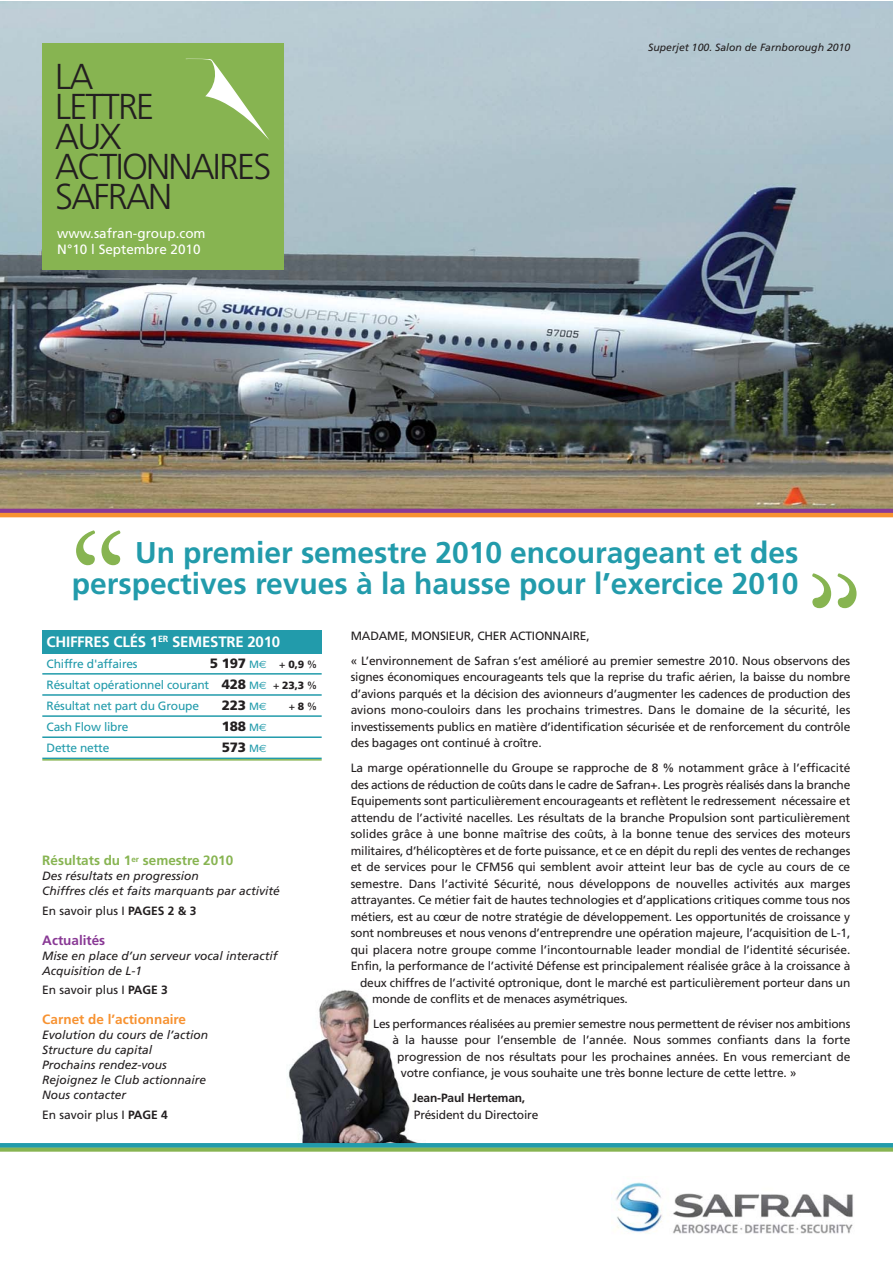
<style>
.page{position:relative;width:893px;height:1263px;background:#fff}
.page>*{position:absolute;margin:0;border:0;box-sizing:border-box;transform-origin:0 0}
.t1{font:150px "Adobe Garamond";color:#87b451}
.t2{font:300 36px/30px "Frutiger";letter-spacing:-.05em;color:#231f20}
.t3{font:700 30px/31.5px "Frutiger";color:#229bab;text-align:right}
.t4{font:700 15px "Frutiger";letter-spacing:-.015em;color:#fff}
.t5{font:13.5px/16.2px "Frutiger";color:#fff}
.t6{font:700 13.5px "Frutiger";color:#87b451}
.t7{font:900 13.5px "Frutiger";letter-spacing:-.015em;color:#231f20}
.t8{font:700 13.5px "Frutiger";color:#f79231}
.t9{font:700 13.5px "Frutiger";color:#893995}
.t10{font:12px/16.5px "Frutiger";letter-spacing:-.015em;color:#231f20}
.t11{font:italic 12px/15px "Frutiger";color:#231f20}
.t12{font:12px/21px "Frutiger";letter-spacing:-.015em;color:#229bab}
.t13{font:700 12px "Frutiger";letter-spacing:-.015em;color:#231f20}
.t14{font:italic 10.5px "Frutiger";color:#231f20}
.t15{font:10.5px "Frutiger";color:#231f20}
.s1{font-weight:400;font-size:10.5px;color:#229bab}
.s2{font-family:"Euro Sans";font-weight:400;font-size:10.5px;color:#229bab}
.s3{font-weight:400;font-size:10.5px}
.s4{font-size:10.5px}
.s5{font-weight:900;font-size:13.5px;color:#231f20}
.s6{font-family:"Euro Sans";font-size:10.5px}
.s7{font-size:10.5px;color:#231f20}
.s8{font-weight:900;font-size:10.5px;color:#231f20}
.s9{font-weight:900}
.s10{font-weight:700}
</style>
<div class="page">
<div style="left:42px;top:630px;width:280px;height:23px;background:#229bab"></div>
<svg style="left:0;top:1147px;width:892px;height:4px;background:#7bb160"></svg>
<img style="left:0;top:1px;width:892px;height:508px">
<img style="left:615px;top:1182px;width:238px;height:52px">
<svg style="left:0;top:509px;width:892px;height:4px;background:#8d3c91"></svg>
<hr style="left:0;top:513px;width:892px;height:4px;background:#f79231">
<div style="left:42px;top:43px;width:242px;height:226px;background:#87b451"></div>
<svg style="left:186px;top:58px;width:83px;height:82px"></svg>
<img style="left:288px;top:990px;width:131px;height:153px">
<hr style="left:0;top:1143px;width:892px;height:4px;background:#229bab">
<hr style="left:42px;top:673px;width:280px;height:1px;background:#229bab">
<hr style="left:42px;top:694px;width:280px;height:2px;background:#229bab">
<hr style="left:42px;top:715px;width:280px;height:2px;background:#229bab">
<hr style="left:42px;top:736px;width:280px;height:2px;background:#229bab">
<hr style="left:42px;top:757px;width:280px;height:2px;background:#229bab">
<hr style="left:42px;top:759px;width:280px;height:1px;background:#87b451">
<h2 class="t2" style="left:55px;top:64px;width:218px">LA<br>LETTRE<br>AUX<br>ACTIONNAIRES<br>SAFRAN</h2>
<p class="t5" style="left:57px;top:226px;width:150px">www.safran-group.com<br>N°10 l Septembre 2010</p>
<p class="t14" style="left:648px;top:43px;width:204px">Superjet 100. Salon de Farnborough 2010</p>
<h1 class="t1" style="left:68px;top:528px;width:62px">“</h1>
<h3 class="t3" style="left:72px;top:539px;width:728px">Un premier semestre 2010 encourageant et des perspectives revues à la hausse pour l’exercice 2010</h3>
<p class="t4" style="left:47px;top:635px;width:235px">CHIFFRES CLÉS 1<sup>ER</sup> SEMESTRE 2010</p>
<p class="t12" style="left:47px;top:654px;width:93px">Chiffre d'affaires</p>
<p class="t7" style="left:210px;top:657px;width:109px">5 197 <span class="s1">M</span><span class="s2">€</span> <span class="s3">+</span> <span class="s4">0,9</span> <span class="s3">%</span></p>
<p class="t12" style="left:47px;top:675px;width:272px">Résultat opérationnel courant <span class="s5">428</span> <span class="s4">M</span><span class="s6">€</span> <span class="s7">+</span> <span class="s8">23,3</span> <span class="s7">%<br></span>Résultat net part du Groupe</p>
<p class="t7" style="left:222px;top:699px;width:46px">223 <span class="s1">M</span><span class="s2">€</span></p>
<p class="t15" style="left:289px;top:702px;width:30px">+ <span class="s9">8</span>%</p>
<p class="t12" style="left:47px;top:717px;width:84px">Cash Flow libre</p>
<p class="t7" style="left:222px;top:720px;width:46px">188 <span class="s1">M</span><span class="s2">€</span></p>
<p class="t12" style="left:47px;top:738px;width:64px">Dette nette</p>
<p class="t7" style="left:222px;top:741px;width:46px">573 <span class="s1">M</span><span class="s2">€</span></p>
<p class="t6" style="left:42px;top:855px;width:192px">Résultats du 1<sup>er</sup> semestre 2010</p>
<p class="t11" style="left:42px;top:869px;width:239px">Des résultats en progression<br>Chiffres clés et faits marquants par activité</p>
<p class="t10" style="left:42px;top:903px;width:156px">En savoir plus I <span class="s10">PAGES 2 &amp; 3</span></p>
<p class="t9" style="left:42px;top:935px;width:64px">Actualités</p>
<p class="t11" style="left:42px;top:949px;width:237px">Mise en place d’un serveur vocal interactif<br>Acquisition de L-1</p>
<p class="t10" style="left:42px;top:983px;width:127px">En savoir plus I <span class="s10">PAGE 3</span></p>
<p class="t8" style="left:42px;top:1014px;width:145px">Carnet de l’actionnaire</p>
<p class="t11" style="left:42px;top:1028px;width:167px">Evolution du cours de l’action<br>Structure du capital<br>Prochains rendez-vous<br>Rejoignez le Club actionnaire<br>Nous contacter</p>
<p class="t10" style="left:42px;top:1107px;width:127px">En savoir plus I <span class="s10">PAGE 4</span></p>
<p class="t10" style="left:351px;top:624px;width:501px;line-height:24.8px">MADAME, MONSIEUR, CHER ACTIONNAIRE,<br>« L’environnement de Safran s’est amélioré au premier semestre 2010. Nous observons des</p>
<p class="t10" style="left:351px;top:670px;width:501px;text-align:justify">signes économiques encourageants tels que la reprise du trafic aérien, la baisse du nombre d’avions parqués et la décision des avionneurs d’augmenter les cadences de production des avions mono-couloirs dans les prochains trimestres. Dans le domaine de la sécurité, les investissements publics en matière d’identification sécurisée et de renforcement du contrôle des bagages ont continué à croître.</p>
<p class="t10" style="left:351px;top:760px;width:501px">La marge opérationnelle du Groupe se rapproche de 8 % notamment grâce à l’efficacité</p>
<p class="t10" style="left:351px;top:777px;width:501px">des actions de réduction de coûts dans le cadre de Safran+. Les progrès réalisés dans la branche</p>
<p class="t10" style="left:351px;top:793px;width:501px">Equipements sont particulièrement encourageants et reflètent le redressement nécessaire et</p>
<p class="t10" style="left:351px;top:810px;width:501px">attendu de l’activité nacelles. Les résultats de la branche Propulsion sont particulièrement</p>
<p class="t10" style="left:351px;top:826px;width:501px">solides grâce à une bonne maîtrise des coûts, à la bonne tenue des services des moteurs</p>
<p class="t10" style="left:351px;top:843px;width:501px">militaires, d’hélicoptères et de forte puissance, et ce en dépit du repli des ventes de rechanges</p>
<p class="t10" style="left:351px;top:859px;width:501px">et de services pour le CFM56 qui semblent avoir atteint leur bas de cycle au cours de ce</p>
<p class="t10" style="left:351px;top:876px;width:501px">semestre. Dans l’activité Sécurité, nous développons de nouvelles activités aux marges</p>
<p class="t10" style="left:351px;top:892px;width:501px">attrayantes. Ce métier fait de hautes technologies et d’applications critiques comme tous nos</p>
<p class="t10" style="left:351px;top:909px;width:501px">métiers, est au cœur de notre stratégie de développement. Les opportunités de croissance y</p>
<p class="t10" style="left:351px;top:925px;width:501px">sont nombreuses et nous venons d’entreprendre une opération majeure, l’acquisition de L-1,</p>
<p class="t10" style="left:351px;top:942px;width:501px">qui placera notre groupe comme l’incontournable leader mondial de l’identité sécurisée.</p>
<p class="t10" style="left:351px;top:958px;width:501px">Enfin, la performance de l’activité Défense est principalement réalisée grâce à la croissance à</p>
<p class="t10" style="left:360px;top:975px;width:492px">deux chiffres de l’activité optronique, dont le marché est particulièrement porteur dans un</p>
<p class="t10" style="left:372px;top:991px;width:257px">monde de conflits et de menaces asymétriques.</p>
<p class="t10" style="left:373px;top:1016px;width:478px">Les performances réalisées au premier semestre nous permettent de réviser nos ambitions</p>
<p class="t10" style="left:392px;top:1033px;width:459px">à la hausse pour l’ensemble de l’année. Nous sommes confiants dans la forte</p>
<p class="t10" style="left:397px;top:1049px;width:454px">progression de nos résultats pour les prochaines années. En vous remerciant de</p>
<p class="t10" style="left:401px;top:1066px;width:397px">votre confiance, je vous souhaite une très bonne lecture de cette lettre. »</p>
<p class="t13" style="left:413px;top:1093px;width:114px">Jean-Paul Herteman,</p>
<p class="t10" style="left:414px;top:1107px;width:126px">Président du Directoire</p>
</div>
